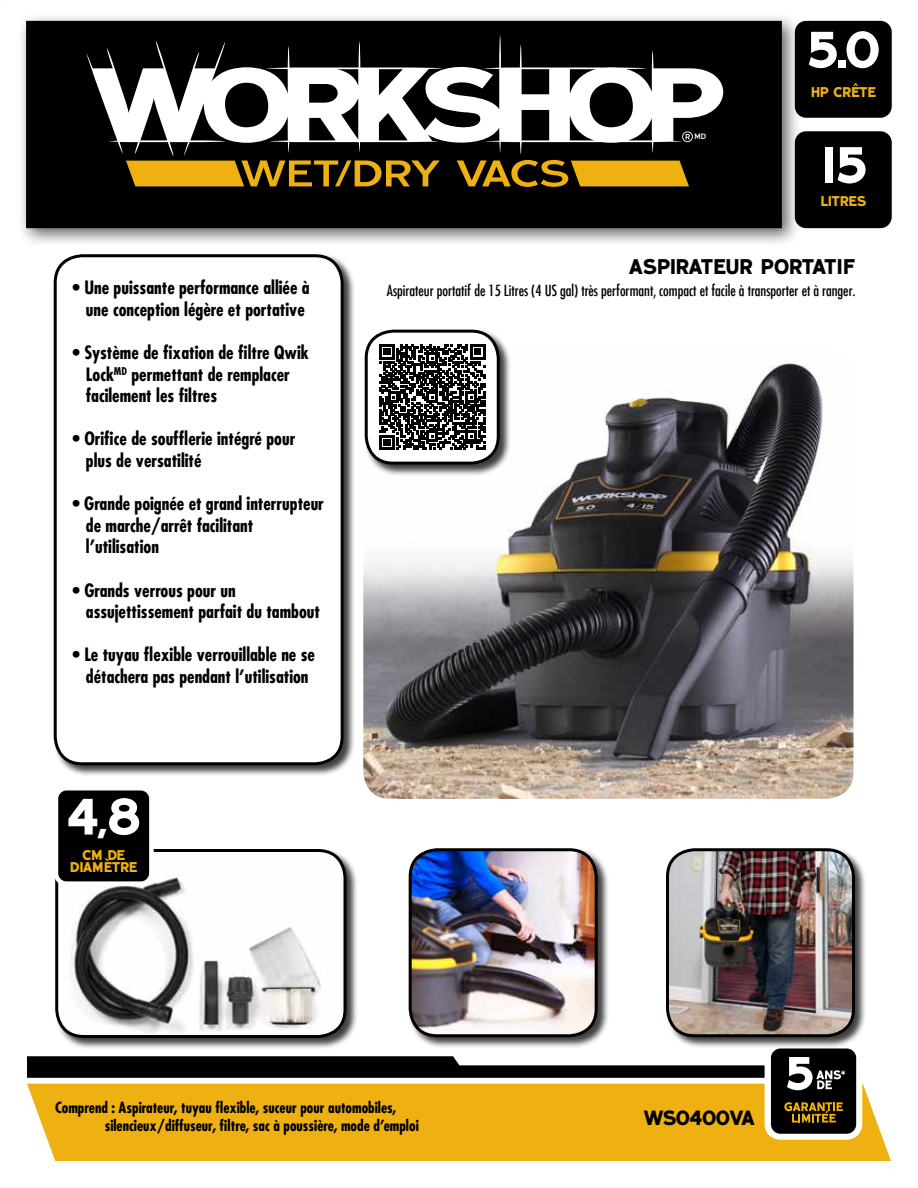
<style>
.page{position:relative;width:918px;height:1188px;background:#fff}
.page>*{position:absolute;margin:0;border:0;box-sizing:border-box;transform-origin:0 0}
.t1{font:54px/115.4px "LHF Garner BOLD";color:#fff}
.t2{font:22.5px "LHF Garner BOLD";letter-spacing:-.015em;color:#000}
.t3{font:21.75px "LHF Garner BOLD";letter-spacing:.005em;color:#000}
.t4{font:700 condensed 18px/21.6px "Futura Com";color:#000}
.t5{font:700 condensed 15px/18px "Futura Com";color:#000}
.t6{font:500 condensed 15px "Futura Com";color:#000}
.t7{font:15px/12px "LHF Garner BOLD";color:#eeb111;text-align:center}
.t8{font:8.4px "LHF Garner LIGHT";color:#fff}
.s1{font-size:40.5px}
</style>
<div class="page">
<div style="left:17px;top:12px;width:785px;height:236px;background:#000;opacity:.6"></div>
<div style="left:27px;top:22px;width:754px;height:205px;background:#000"></div>
<div style="left:26px;top:21px;width:756px;height:207px;border:2px solid #000"></div>
<div style="left:796px;top:22px;width:95px;height:95px;background:#000;border-radius:11px"></div>
<div style="left:795px;top:21px;width:97px;height:97px;border:2px solid #000;border-radius:11px"></div>
<div style="left:796px;top:132px;width:95px;height:95px;background:#000;border-radius:11px"></div>
<div style="left:795px;top:131px;width:97px;height:97px;border:2px solid #000;border-radius:11px"></div>
<svg style="left:126px;top:160px;width:314px;height:26px"></svg>
<svg style="left:457px;top:160px;width:232px;height:27px"></svg>
<svg style="left:86px;top:35px;width:637px;height:121px"></svg>
<svg style="left:682px;top:131px;width:11px;height:11px"></svg>
<div style="left:47px;top:1084px;width:844px;height:77px;background:#eeb111"></div>
<svg style="left:27px;top:1048px;width:835px;height:91px"></svg>
<div style="left:53px;top:254px;width:302px;height:523px;background:#000;opacity:.75"></div>
<div style="left:55px;top:256px;width:287px;height:508px;background:#fff;border-radius:27px"></div>
<div style="left:54px;top:254px;width:290px;height:511px;border:3px solid #000;border-radius:27px"></div>
<div style="left:54px;top:848px;width:304px;height:201px;background:#000;opacity:.75"></div>
<img style="left:57px;top:850px;width:288px;height:186px">
<div style="left:55px;top:849px;width:292px;height:189px;border:3px solid #000;border-radius:27px"></div>
<img style="left:363px;top:363px;width:491px;height:436px">
<div style="left:364px;top:329px;width:147px;height:147px;background:#000;opacity:.75"></div>
<div style="left:366px;top:331px;width:132px;height:132px;background:#fff;border-radius:27px"></div>
<div style="left:365px;top:330px;width:135px;height:135px;border:3px solid #000;border-radius:27px"></div>
<div style="left:56px;top:788px;width:95px;height:96px;background:#000;border-radius:11px"></div>
<div style="left:54px;top:786px;width:100px;height:100px;border:4px solid #fff;border-radius:11px"></div>
<div style="left:665px;top:848px;width:201px;height:200px;background:#000;opacity:.75"></div>
<img style="left:668px;top:850px;width:186px;height:186px">
<div style="left:666px;top:848px;width:189px;height:189px;border:3px solid #000;border-radius:27px"></div>
<div style="left:408px;top:848px;width:201px;height:200px;background:#000;opacity:.75"></div>
<img style="left:410px;top:850px;width:186px;height:186px">
<div style="left:409px;top:848px;width:189px;height:189px;border:3px solid #000;border-radius:27px"></div>
<svg style="left:379px;top:344px;width:106px;height:106px"></svg>
<p class="t8" style="left:695px;top:132px;width:13px">MD</p>
<h1 class="t1" style="left:808px;top:-9px;width:73px">5.0<br>15</h1>
<p class="t7" style="left:811px;top:85px;width:67px">HP CRÊTE</p>
<p class="t7" style="left:820px;top:194px;width:47px">LITRES</p>
<p class="t4" style="left:72px;top:277px;width:239px;text-align:center">• Une puissante performance alliée à une conception légère et portative</p>
<p class="t4" style="left:86px;top:342px;width:224px;text-indent:-13px">• Système de fixation de filtre Qwik<br>Lock<sup>MD</sup> permettant de remplacer facilement les filtres</p>
<p class="t4" style="left:86px;top:428px;width:211px;text-indent:-14px">• Orifice de soufflerie intégré pour plus de versatilité</p>
<p class="t4" style="left:86px;top:493px;width:240px;text-indent:-14px">• Grande poignée et grand interrupteur de marche/arrêt facilitant l’utilisation</p>
<p class="t4" style="left:86px;top:579px;width:236px;text-indent:-14px">• Grands verrous pour un assujettissement parfait du tambout</p>
<p class="t4" style="left:72px;top:644px;width:244px;text-align:center">• Le tuyau flexible verrouillable ne se détachera pas pendant l’utilisation</p>
<h1 class="t1" style="left:67px;top:758px;width:74px">4<span class="s1">,</span>8</h1>
<p class="t7" style="left:70px;top:849px;width:69px">CM DE<br>DIAMÈTRE</p>
<p class="t2" style="left:629px;top:252px;width:227px">ASPIRATEUR PORTATIF</p>
<p class="t6" style="left:387px;top:280px;width:470px">Aspirateur portatif de 15 Litres (4 US gal) très performant, compact et facile à transporter et à ranger.</p>
<p class="t5" style="left:105px;top:1098px;width:316px;text-indent:-50px">Comprend : Aspirateur, tuyau flexible, suceur pour automobiles, silencieux/diffuseur, filtre, sac à poussière, mode d’emploi</p>
<p class="t3" style="left:644px;top:1104px;width:112px">WS0400VA</p>
</div>
